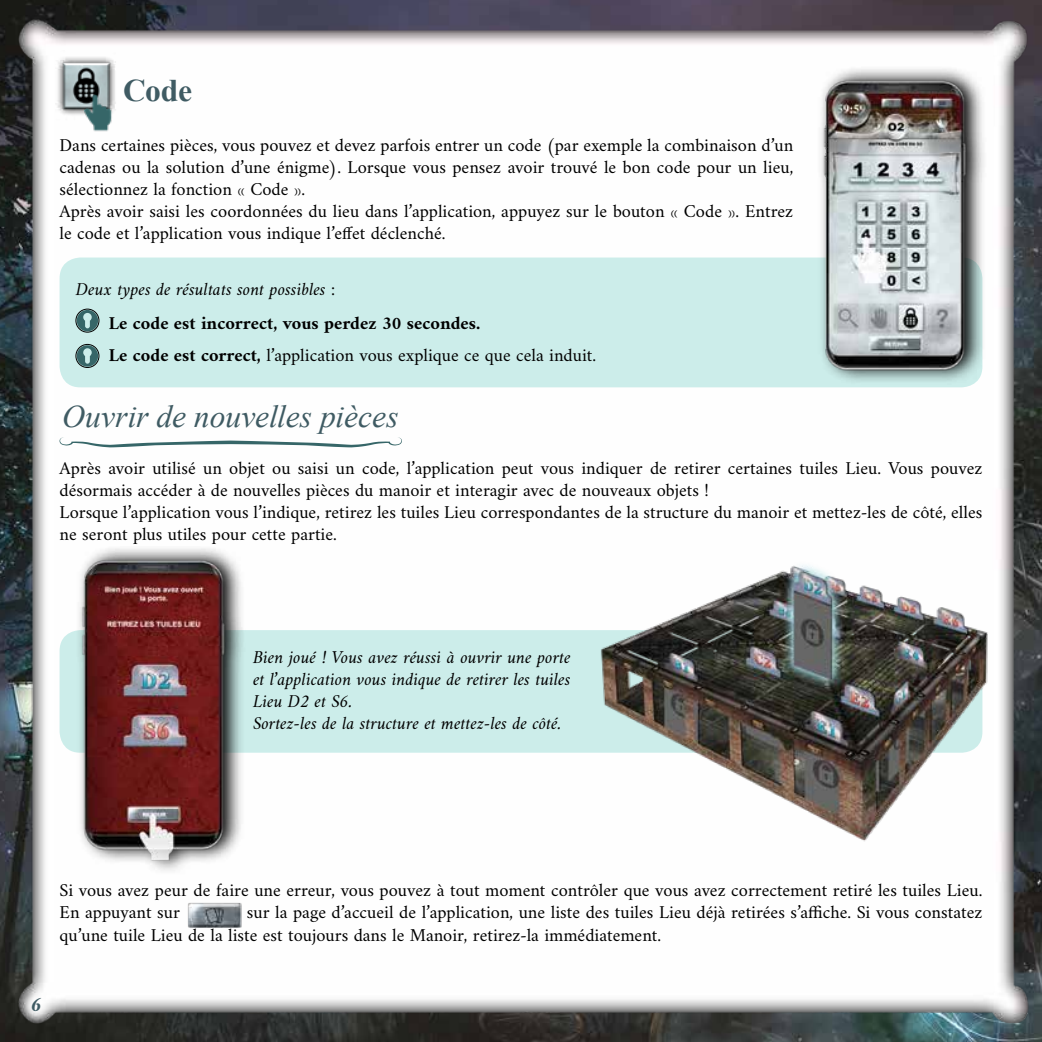
<style>
.page{position:relative;width:1042px;height:1042px;background:#fff}
.page>*{position:absolute;margin:0;border:0;box-sizing:border-box;transform-origin:0 0}
.t1{font:italic 31.5px "Times New Roman";color:#3f5b63}
.t2{font:700 31.5px "Times New Roman";color:#3f5b63}
.t3{font:italic 700 21px "Amiri";color:#3f5b63}
.t4{font:18.38px/22.1px "Amiri";color:#000}
.t5{font:italic 18.38px/22.1px "Amiri";color:#000}
.t6{font:700 18.38px/32px "Amiri";color:#000}
.s1{font-weight:400}
</style>
<div class="page">
<img style="left:0;top:0;width:1042px;height:1042px">
<div style="left:60px;top:257px;width:922px;height:130px;background:#ccedea;border-radius:21px"></div>
<svg style="left:816px;top:66px;width:171px;height:318px"></svg>
<img style="left:819px;top:72px;width:152px;height:299px">
<div style="left:21px;top:987px;width:31px;height:36px;background:#fff;opacity:.75"></div>
<img style="left:45px;top:40px;width:78px;height:80px">
<img style="left:75px;top:84px;width:48px;height:57px">
<svg style="left:77px;top:310px;width:21px;height:21px"></svg>
<div style="left:76px;top:309px;width:23px;height:23px;border:1px solid #000;border-radius:50%"></div>
<svg style="left:77px;top:345px;width:21px;height:22px"></svg>
<div style="left:76px;top:344px;width:23px;height:24px;border:1px solid #000;border-radius:50%"></div>
<svg style="left:59px;top:437px;width:343px;height:10px"></svg>
<div style="left:60px;top:630px;width:922px;height:123px;background:#ccedea;border-radius:21px"></div>
<svg style="left:75px;top:545px;width:171px;height:329px"></svg>
<img style="left:78px;top:556px;width:152px;height:305px">
<img style="left:574px;top:561px;width:423px;height:281px">
<img style="left:185px;top:900px;width:56px;height:28px">
<h1 class="t2" style="left:123px;top:68px;width:70px">Code</h1>
<p class="t4" style="left:60px;top:134px;width:735px">Dans certaines pièces, vous pouvez et devez parfois entrer un code (par exemple la combinaison d’un cadenas ou la solution d’une énigme). Lorsque vous pensez avoir trouvé le bon code pour un lieu, sélectionnez la fonction « Code ».<br>Après avoir saisi les coordonnées du lieu dans l’application, appuyez sur le bouton « Code ». Entrez le code et l’application vous indique l’effet déclenché.</p>
<p class="t5" style="left:76px;top:278px;width:261px">Deux types de résultats sont possibles :</p>
<p class="t6" style="left:109px;top:306px;width:489px">Le code est incorrect, vous perdez 30 secondes.<br>Le code est correct, <span class="s1">l’application vous explique ce que cela induit.</span></p>
<h1 class="t1" style="left:62px;top:395px;width:338px">Ouvrir de nouvelles pièces</h1>
<p class="t4" style="left:60px;top:456px;width:924px">Après avoir utilisé un objet ou saisi un code, l’application peut vous indiquer de retirer certaines tuiles Lieu. Vous pouvez désormais accéder à de nouvelles pièces du manoir et interagir avec de nouveaux objets !<br>Lorsque l’application vous l’indique, retirez les tuiles Lieu correspondantes de la structure du manoir et mettez-les de côté, elles ne seront plus utiles pour cette partie.</p>
<p class="t5" style="left:253px;top:646px;width:319px">Bien joué !Vous avez réussi à ouvrir une porte et l’application vous indique de retirer les tuiles Lieu D2 et S6.<br>Sortez-les de la structure et mettez-les de côté.</p>
<p class="t4" style="left:60px;top:879px;width:924px">Si vous avez peur de faire une erreur, vous pouvez à tout moment contrôler que vous avez correctement retiré les tuiles Lieu.<br>En appuyant sur</p>
<p class="t4" style="left:60px;top:901px;width:924px;text-indent:187px">sur la page d’accueil de l’application, une liste des tuiles Lieu déjà retirées s’affiche. Si vous constatez qu’une tuile Lieu de la liste est toujours dans le Manoir, retirez-la immédiatement.</p>
<p class="t3" style="left:31px;top:992px;width:12px">6</p>
</div>
